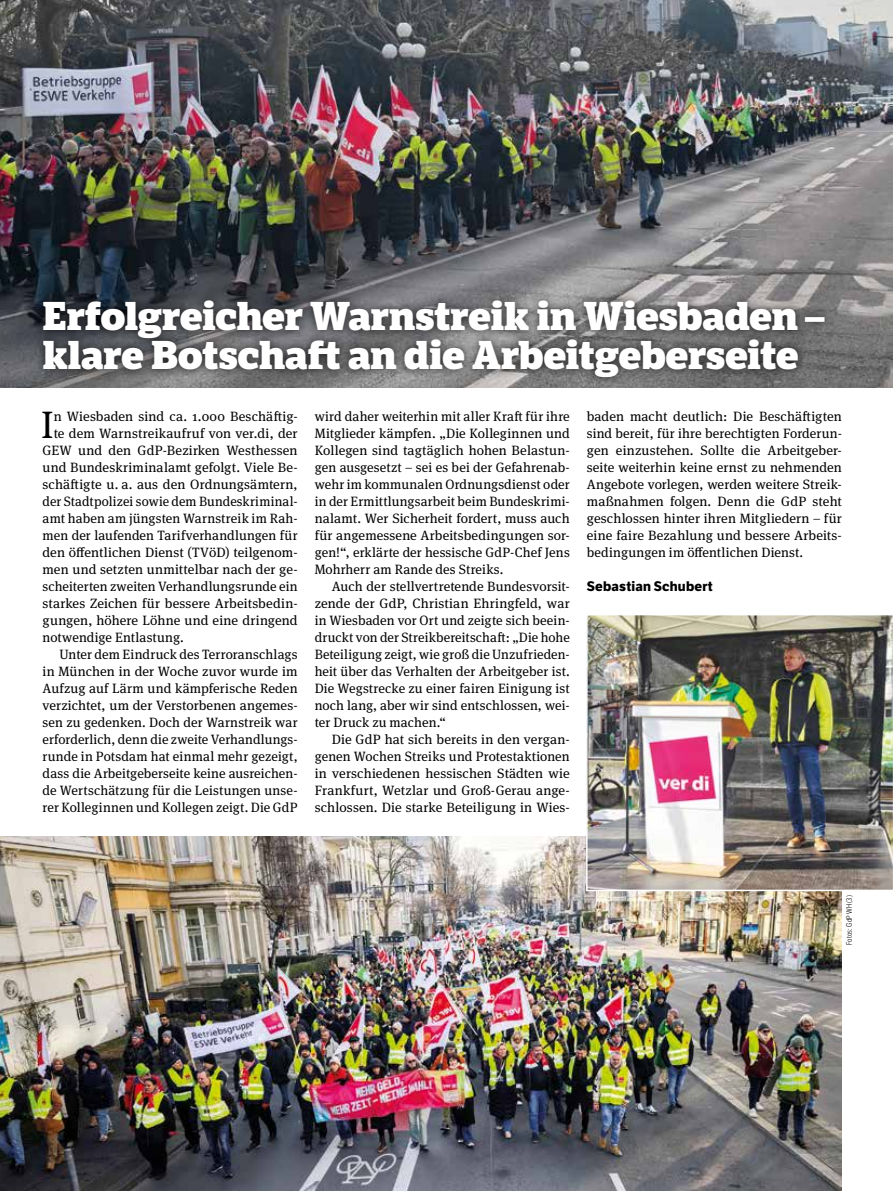
<style>
.page{position:relative;width:893px;height:1191px;background:#fff}
.page>*{position:absolute;margin:0;border:0;box-sizing:border-box;transform-origin:0 0}
.t1{font:800 39px/38.2px "LFT Etica Sheriff";letter-spacing:-.02em;color:#fff}
.t2{font:38.25px "Meta Serif Pro";color:#000}
.t3{font:13.5px/17px "Meta Serif Pro";letter-spacing:.01em;color:#000;text-align:justify}
.t4{font:700 13.5px "LFT Etica";letter-spacing:.015em;color:#000}
.t5{font:300 7.5px "LFT Etica Condensed";letter-spacing:.02em;color:#000}
</style>
<div class="page">
<img style="left:0;top:836px;width:842px;height:355px">
<img style="left:0;top:0;width:893px;height:387px">
<img style="left:586px;top:615px;width:307px;height:276px">
<div style="left:34px;top:291px;width:800px;height:95px;background:#000;opacity:.75"></div>
<h1 class="t1" style="left:43px;top:298px;width:784px">Erfolgreicher Warnstreik in Wiesbaden – klare Botschaft an die Arbeitgeberseite</h1>
<h2 class="t2" style="left:41px;top:397px;width:14px">I</h2>
<p class="t3" style="left:54px;top:407px;width:245px">n Wiesbaden sind ca. 1.000 Beschäftig-</p>
<p class="t3" style="left:54px;top:424px;width:245px">te dem Warnstreikaufruf von ver.di, der</p>
<p class="t3" style="left:43px;top:441px;width:257px">GEW und den GdP-Bezirken Westhessen</p>
<p class="t3" style="left:43px;top:458px;width:257px">und Bundeskriminalamt gefolgt. Viele Be-</p>
<p class="t3" style="left:43px;top:475px;width:257px">schäftigte u. a. aus den Ordnungsämtern,</p>
<p class="t3" style="left:43px;top:492px;width:257px">der Stadtpolizei sowie dem Bundeskriminal-</p>
<p class="t3" style="left:43px;top:509px;width:257px">amt haben am jüngsten Warnstreik im Rah-</p>
<p class="t3" style="left:43px;top:526px;width:257px">men der laufenden Tarifverhandlungen für</p>
<p class="t3" style="left:43px;top:543px;width:257px">den öffentlichen Dienst (TVöD) teilgenom-</p>
<p class="t3" style="left:43px;top:560px;width:257px">men und setzten unmittelbar nach der ge-</p>
<p class="t3" style="left:43px;top:577px;width:257px">scheiterten zweiten Verhandlungsrunde ein</p>
<p class="t3" style="left:43px;top:594px;width:257px">starkes Zeichen für bessere Arbeitsbedin-</p>
<p class="t3" style="left:43px;top:611px;width:257px">gungen, höhere Löhne und eine dringend</p>
<p class="t3" style="left:43px;top:628px;width:143px">notwendige Entlastung.</p>
<p class="t3" style="left:60px;top:645px;width:240px">Unter dem Eindruck des Terroranschlags</p>
<p class="t3" style="left:43px;top:662px;width:257px">in München in der Woche zuvor wurde im</p>
<p class="t3" style="left:43px;top:679px;width:257px">Aufzug auf Lärm und kämpferische Reden</p>
<p class="t3" style="left:43px;top:696px;width:257px">verzichtet, um der Verstorbenen angemes-</p>
<p class="t3" style="left:43px;top:713px;width:257px">sen zu gedenken. Doch der Warnstreik war</p>
<p class="t3" style="left:43px;top:730px;width:257px">erforderlich, denn die zweite Verhandlungs-</p>
<p class="t3" style="left:43px;top:747px;width:257px">runde in Potsdam hat einmal mehr gezeigt,</p>
<p class="t3" style="left:43px;top:764px;width:257px">dass die Arbeitgeberseite keine ausreichen-</p>
<p class="t3" style="left:43px;top:781px;width:257px">de Wertschätzung für die Leistungen unse-</p>
<p class="t3" style="left:43px;top:798px;width:257px">rer Kolleginnen und Kollegen zeigt. Die GdP</p>
<p class="t3" style="left:315px;top:407px;width:257px">wird daher weiterhin mit aller Kraft für ihre Mitglieder kämpfen. „Die Kolleginnen und Kollegen sind tagtäglich hohen Belastun&shy;gen ausgesetzt – sei es bei der Gefahrenab&shy;wehr im kommunalen Ordnungsdienst oder in der Ermittlungsarbeit beim Bundeskrimi&shy;nalamt. Wer Sicherheit fordert, muss auch für angemessene Arbeitsbedingungen sor&shy;gen!“, erklärte der hessische GdP-Chef Jens Mohrherr am Rande des Streiks.</p>
<p class="t3" style="left:315px;top:577px;width:257px;text-indent:17px">Auch der stellvertretende Bundesvorsit&shy;zende der GdP, Christian Ehringfeld, war in Wiesbaden vor Ort und zeigte sich beein&shy;druckt von der Streikbereitschaft: „Die hohe Beteiligung zeigt, wie groß die Unzufrieden&shy;heit über das Verhalten der Arbeitgeber ist.<br>Die Wegstrecke zu einer fairen Einigung ist noch lang, aber wir sind entschlossen, wei&shy;ter Druck zu machen.“</p>
<p class="t3" style="left:315px;top:730px;width:257px;text-indent:17px">Die GdP hat sich bereits in den vergan&shy;genen Wochen Streiks und Protestaktionen in verschiedenen hessischen Städten wie Frankfurt, Wetzlar und Groß-Gerau ange&shy;schlossen. Die starke Beteiligung in Wies-</p>
<p class="t3" style="left:587px;top:407px;width:257px">baden macht deutlich: Die Beschäftigten sind bereit, für ihre berechtigten Forderun&shy;gen einzustehen. Sollte die Arbeitgeber&shy;seite weiterhin keine ernst zu nehmenden Angebote vorlegen, werden weitere Streik&shy;maßnahmen folgen. Denn die GdP steht geschlossen hinter ihren Mitgliedern – für eine faire Bezahlung und bessere Arbeits&shy;bedingungen im öffentlichen Dienst.</p>
<p class="t4" style="left:587px;top:578px;width:127px">Sebastian Schubert</p>
<p class="t5" style="left:845px;top:945px;width:51px;rotate:-90deg">Fotos: GdP WH (3)</p>
</div>
